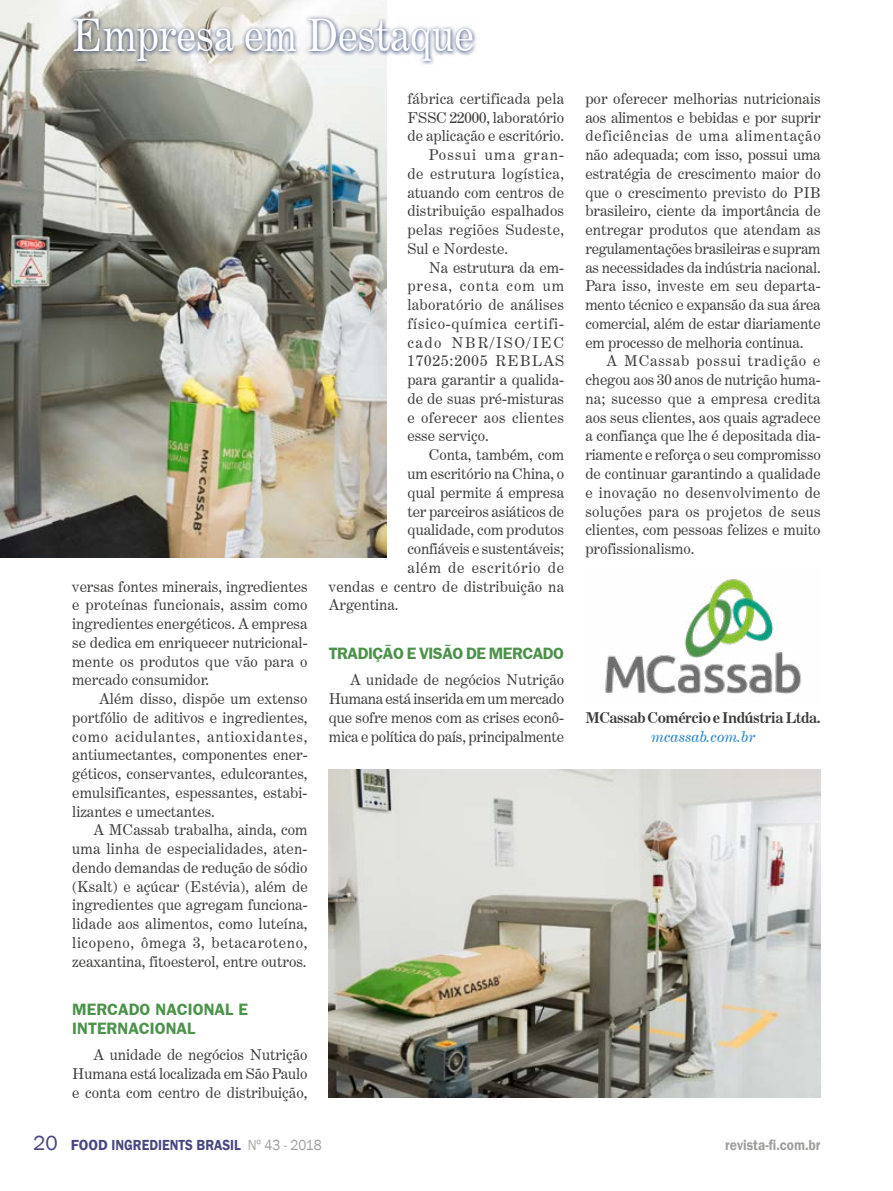
<style>
.page{position:relative;width:893px;height:1191px;background:#fff}
.page>*{position:absolute;margin:0;border:0;box-sizing:border-box;transform-origin:0 0}
.t1{font:45px "Century Expanded BT";color:#fff;scale:.9 1}
.t2{font:700 16.5px/18.8px "Frankfurt Gothic";color:#4b924a}
.t3{font:700 16.5px "Frankfurt Gothic";letter-spacing:-.03em;color:#4b924a}
.t4{font:15px/18.8px "Century Expanded BT";color:#3c3c3b;text-align:justify}
.t5{font:15px "Century Expanded BT";letter-spacing:.055em;color:#3c3c3b}
.t6{font:600 15px "Franklin Gothic";color:#484682}
.t7{font:700 15px "Century Expanded BT";letter-spacing:-.03em;color:#3c3c3b}
.t8{font:15px "Century Expanded BT";letter-spacing:.035em;color:#3c3c3b}
.t9{font:15px "Century Expanded BT";letter-spacing:.02em;color:#3c3c3b}
.t10{font:15px "Century Expanded BT";letter-spacing:.03em;color:#3c3c3b}
.t11{font:15px "Century Expanded BT";letter-spacing:.025em;color:#3c3c3b}
.t12{font:600 15px "Franklin Gothic";color:#9d9d9c;scale:.9 1}
.t13{font:15px "Century Expanded BT";letter-spacing:.065em;color:#3c3c3b}
.t14{font:15px "Century Expanded BT";letter-spacing:.07em;color:#3c3c3b}
.t15{font:15px "Century Expanded BT";letter-spacing:.1em;color:#3c3c3b}
.t16{font:italic 15px "Century Expanded BT";color:#1a7ec6}
.t17{font:15px "Century Expanded BT";letter-spacing:.08em;color:#3c3c3b}
.s1{font-weight:400;font-size:21px}
.s2{font-weight:400;color:#9d9d9c}
</style>
<div class="page">
<img style="left:605px;top:579px;width:196px;height:115px">
<img style="left:0;top:0;width:386px;height:558px">
<img style="left:329px;top:769px;width:492px;height:329px">
<svg style="left:70px;top:14px;width:406px;height:51px"></svg>
<h1 class="t1" style="left:72px;top:8px;width:448px">Empresa em Destaque</h1>
<p class="t4" style="left:72px;top:576px;width:237px">versas fontes minerais, ingredientes e proteínas funcionais, assim como ingredientes energéticos. A empresa se dedica em enriquecer nutricional&shy;mente os produtos que vão para o mercado consumidor.</p>
<p class="t4" style="left:72px;top:689px;width:237px;text-indent:27px">Além disso, dispõe um extenso portfólio de aditivos e ingredientes, como acidulantes, antioxidantes, antiumectantes, componentes ener&shy;géticos, conservantes, edulcorantes, emulsificantes, espessantes, estabi&shy;lizantes e umectantes.</p>
<p class="t4" style="left:72px;top:820px;width:237px;text-indent:21px">A MCassab trabalha, ainda, com uma linha de especialidades, aten&shy;dendo demandas de redução de sódio (Ksalt) e açúcar (Estévia), além de ingredientes que agregam funciona&shy;lidade aos alimentos, como luteína, licopeno, ômega 3, betacaroteno, zeaxantina, fitoesterol, entre outros.</p>
<p class="t2" style="left:72px;top:999px;width:177px">MERCADO NACIONAL E<br>INTERNACIONAL</p>
<p class="t4" style="left:72px;top:1045px;width:237px;text-indent:21px">A unidade de negócios Nutrição Humana está localizada em São Paulo e conta com centro de distribuição,</p>
<p class="t4" style="left:407px;top:89px;width:158px">fábrica certificada pela</p>
<p class="t4" style="left:407px;top:108px;width:158px">FSSC 22000, laboratório</p>
<p class="t4" style="left:407px;top:126px;width:158px">de aplicação e escritório.</p>
<p class="t17" style="left:429px;top:146px;width:137px">Possui uma gran-</p>
<p class="t8" style="left:407px;top:164px;width:158px">de estrutura logística,</p>
<p class="t4" style="left:407px;top:183px;width:158px">atuan do com centros de</p>
<p class="t4" style="left:407px;top:201px;width:158px">distribuição espalhados</p>
<p class="t10" style="left:407px;top:221px;width:158px">pelas regiões Sudeste,</p>
<p class="t4" style="left:407px;top:239px;width:102px">Sul e Nordeste.</p>
<p class="t4" style="left:429px;top:258px;width:137px">Na estrutura da em-</p>
<p class="t13" style="left:407px;top:277px;width:158px">presa, conta com um</p>
<p class="t9" style="left:407px;top:296px;width:158px">laboratório de análises</p>
<p class="t5" style="left:407px;top:314px;width:158px">físico-química certifi-</p>
<p class="t15" style="left:407px;top:333px;width:158px">cado NBR/ISO/IEC</p>
<p class="t14" style="left:407px;top:352px;width:158px">17025:2005 REBLAS</p>
<p class="t4" style="left:407px;top:370px;width:158px">para garantir a qualida-</p>
<p class="t4" style="left:407px;top:389px;width:158px">de de suas pré-misturas</p>
<p class="t11" style="left:407px;top:408px;width:158px">e oferecer aos clientes</p>
<p class="t4" style="left:407px;top:426px;width:83px">esse serviço.</p>
<p class="t4" style="left:429px;top:445px;width:137px">Conta, também, com</p>
<p class="t4" style="left:407px;top:464px;width:158px">um escritório na China, o</p>
<p class="t4" style="left:407px;top:483px;width:158px">qual permite á empresa</p>
<p class="t4" style="left:407px;top:501px;width:158px">ter parceiros asiáticos de</p>
<p class="t4" style="left:407px;top:520px;width:158px">qualidade, com produtos</p>
<p class="t4" style="left:407px;top:539px;width:158px">confiáveis e sustentáveis;</p>
<p class="t5" style="left:407px;top:558px;width:158px">além de escritório de</p>
<p class="t4" style="left:329px;top:576px;width:237px">vendas e centro de distribuição na</p>
<p class="t4" style="left:329px;top:595px;width:71px">Argentina.</p>
<p class="t3" style="left:329px;top:643px;width:237px">TRADIÇÃO E VISÃO DE MERCADO</p>
<p class="t4" style="left:329px;top:670px;width:237px;text-indent:21px">A unidade de negócios Nutrição Humana está inserida em um mercado que sofre menos com as crises econô&shy;mica e política do país, principalmente</p>
<p class="t4" style="left:585px;top:89px;width:237px">por oferecer melhorias nutricionais aos alimentos e bebidas e por suprir deficiências de uma alimentação não adequada; com isso, possui uma estratégia de crescimento maior do que o crescimento previsto do PIB brasileiro, ciente da importância de entregar produtos que atendam as regulamentações brasileiras e supram as necessidades da indústria nacional.<br>Para isso, investe em seu departa&shy;mento técnico e expansão da sua área comercial, além de estar diariamente em processo de melhoria continua.</p>
<p class="t4" style="left:585px;top:351px;width:237px;text-indent:21px">A MCassab possui tradição e chegou aos 30 anos de nutrição huma&shy;na; sucesso que a empresa credita aos seus clientes, aos quais agradece a confiança que lhe é depositada dia&shy;riamente e reforça o seu compromisso de continuar garantindo a qualidade e inovação no desenvolvimento de soluções para os projetos de seus clientes, com pessoas felizes e muito profissionalismo.</p>
<p class="t7" style="left:585px;top:708px;width:237px">MCassab Comércio e Indústria Ltda.</p>
<p class="t16" style="left:651px;top:727px;width:106px">mcassab.com.br</p>
<p class="t6" style="left:33px;top:1135px;width:290px"><span class="s1">20</span> FOOD INGREDIENTS BRASIL <span class="s2">Nº 43 - 2018</span></p>
<p class="t12" style="left:725px;top:1135px;width:107px">revista-fi.com.br</p>
</div>
